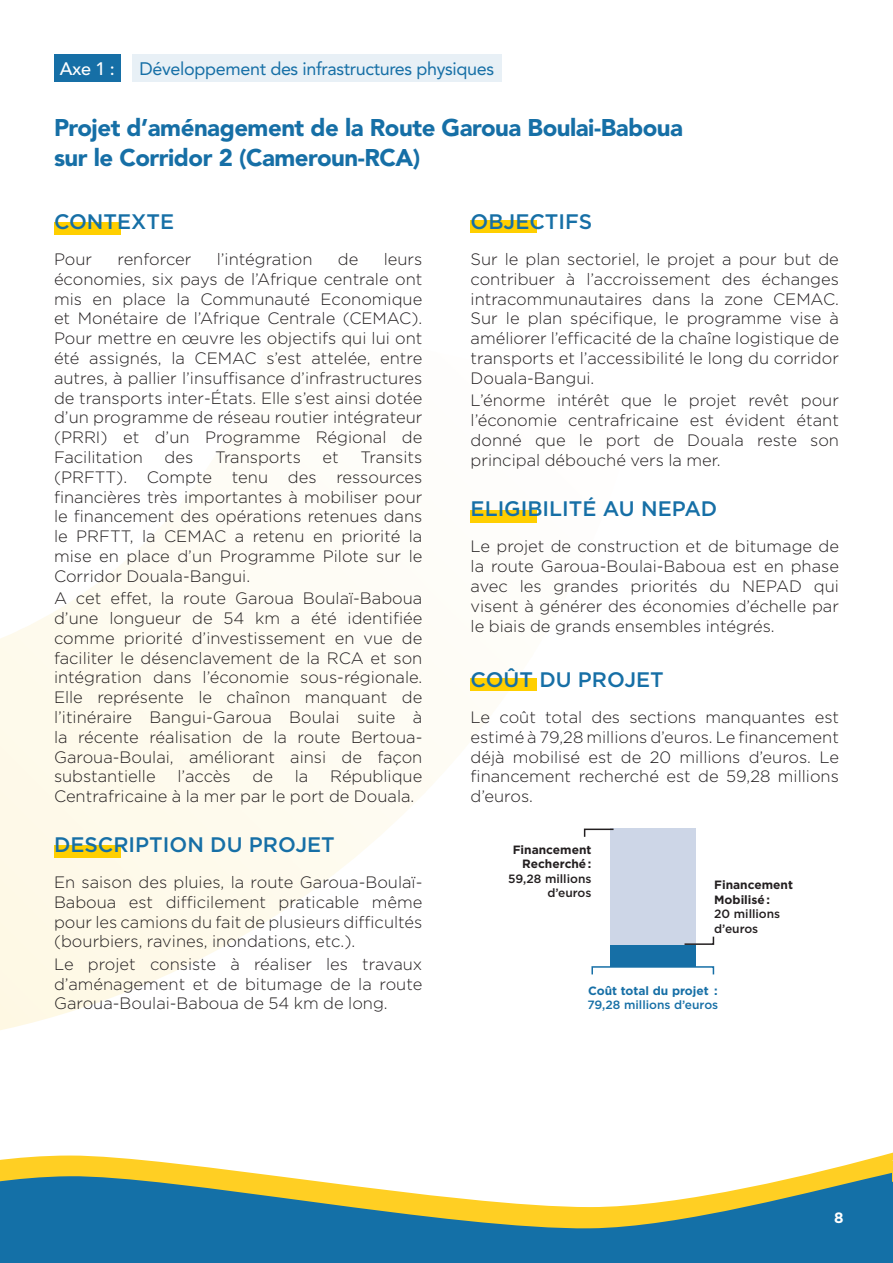
<style>
.page{position:relative;width:893px;height:1263px;background:#fff}
.page>*{position:absolute;margin:0;border:0;box-sizing:border-box;transform-origin:0 0}
.t1{font:900 24px/30.6px "Avenir LT Std";letter-spacing:-.02em;color:#166fa6}
.t2{font:500 21px "Gotham";color:#166fa6}
.t3{font:18px "Avenir LT Std";letter-spacing:-.02em;color:#166fa6}
.t4{font:500 18px "Avenir LT Std";color:#fff}
.t5{font:300 16.5px/19.8px "Gotham";color:#231f20;text-align:justify}
.t6{font:700 15px "Gotham";color:#fff}
.t7{font:700 12px/14.4px "Gotham";color:#231f20}
.t8{font:500 12px/14.4px "Gotham";color:#231f20}
.t9{font:500 12px "Gotham";color:#166fa6}
.t10{font:700 12px "Gotham";color:#166fa6}
</style>
<div class="page">
<svg style="left:0;top:1153px;width:892px;height:18px"></svg>
<svg style="left:0;top:1171px;width:892px;height:92px;background:#63979c"></svg>
<svg style="left:892px;top:1152px;width:1px;height:111px"></svg>
<div style="left:0;top:631px;width:156px;height:399px;background:#fefaea"></div>
<img style="left:424px;top:393px;width:54px;height:401px">
<div style="left:54px;top:54px;width:67px;height:28px;background:#166fa6"></div>
<div style="left:132px;top:54px;width:370px;height:28px;background:#e8f0f6"></div>
<div style="left:54px;top:222px;width:67px;height:13px;background:#ffcf00"></div>
<div style="left:471px;top:678px;width:66px;height:13px;background:#ffcf00"></div>
<div style="left:471px;top:220px;width:66px;height:13px;background:#ffcf00"></div>
<div style="left:54px;top:846px;width:67px;height:12px;background:#ffcf00"></div>
<div style="left:471px;top:510px;width:66px;height:12px;background:#ffcf00"></div>
<div style="left:610px;top:945px;width:85px;height:21px;background:#166fa6"></div>
<div style="left:591px;top:966px;width:123px;height:9px;border:2px solid #166fa6"></div>
<div style="left:610px;top:828px;width:85px;height:117px;background:#cdd6e7"></div>
<svg style="left:684px;top:935px;width:31px;height:11px"></svg>
<svg style="left:583px;top:828px;width:31px;height:9px"></svg>
<p class="t4" style="left:60px;top:58px;width:56px">Axe 1 :</p>
<p class="t3" style="left:140px;top:58px;width:356px">Développement des infrastructures physiques</p>
<h1 class="t1" style="left:54px;top:112px;width:631px">Projet d’aménagement de la Route Garoua Boulai-Baboua sur le Corridor 2 (Cameroun-RCA)</h1>
<p class="t2" style="left:54px;top:208px;width:122px">CONTEXTE</p>
<p class="t5" style="left:54px;top:249px;width:40px">Pour</p>
<p class="t5" style="left:117px;top:249px;width:75px">renforcer</p>
<p class="t5" style="left:217px;top:249px;width:97px">l’intégration</p>
<p class="t5" style="left:338px;top:249px;width:22px">de</p>
<p class="t5" style="left:54px;top:249px;width:370px;text-indent:330px">leurs économies, six pays de l’Afrique centrale ont mis en place la Communauté Economique et Monétaire de l’Afrique Centrale (CEMAC).<br>Pour mettre en œuvre les objectifs qui lui ont été assignés, la CEMAC s’est attelée, entre autres, à pallier l’insuffisance d’infrastructures de transports inter-États. Elle s’est ainsi dotée d’un programme de réseau routier intégrateur (PRRI) et d’un Programme Régional de Facilitation</p>
<p class="t5" style="left:165px;top:447px;width:30px">des</p>
<p class="t5" style="left:215px;top:447px;width:87px">Transports</p>
<p class="t5" style="left:323px;top:447px;width:18px">et</p>
<p class="t5" style="left:54px;top:447px;width:370px;text-indent:306px">Transits (PRFTT). Compte tenu des ressources financières très importantes à mobiliser pour le financement des opérations retenues dans le PRFTT, la CEMAC a retenu en priorité la mise en place d’un Programme Pilote sur le Corridor Douala-Bangui.</p>
<p class="t5" style="left:54px;top:588px;width:370px">A cet effet, la route Garoua Boulaï-Baboua d’une longueur de 54 km a été identifiée comme priorité d’investissement en vue de faciliter le désenclavement de la RCA et son intégration dans l’économie sous-régionale.<br>Elle représente le chaînon manquant de l’itinéraire Bangui-Garoua Boulai suite à la récente réalisation de la route Bertoua-Garoua-Boulai, améliorant ainsi de façon substantielle</p>
<p class="t5" style="left:54px;top:766px;width:370px;text-indent:276px">République<br>Centrafricaine à la mer par le port de Douala.</p>
<p class="t5" style="left:177px;top:766px;width:55px">l’accès</p>
<p class="t5" style="left:252px;top:766px;width:22px">de</p>
<p class="t5" style="left:295px;top:766px;width:15px">la</p>
<p class="t2" style="left:54px;top:831px;width:282px">DESCRIPTION DU PROJET</p>
<p class="t5" style="left:54px;top:872px;width:370px">En saison des pluies, la route Garoua-Boulaï-Baboua est difficilement praticable même pour les camions du fait de plusieurs difficultés (bourbiers, ravines, inondations, etc.).</p>
<p class="t5" style="left:54px;top:954px;width:370px">Le projet consiste à réaliser les travaux d’aménagement et de bitumage de la route Garoua-Boulai-Baboua de 54 km de long.</p>
<p class="t2" style="left:471px;top:208px;width:123px">OBJECTIFS</p>
<p class="t5" style="left:471px;top:249px;width:370px">Sur le plan sectoriel, le projet a pour but de contribuer à l’accroissement des échanges intracommunautaires dans la zone CEMAC.<br>Sur le plan spécifique, le programme vise à améliorer l’efficacité de la chaîne logistique de transports et l’accessibilité le long du corridor Douala-Bangui.</p>
<p class="t5" style="left:471px;top:390px;width:370px">L’énorme intérêt que le projet revêt pour l’économie centrafricaine est évident étant donné que le port de Douala reste son principal débouché vers la mer.</p>
<p class="t2" style="left:471px;top:495px;width:248px">ELIGIBILITÉ AU NEPAD</p>
<p class="t5" style="left:471px;top:536px;width:370px">Le projet de construction et de bitumage de la route Garoua-Boulai-Baboua est en phase avec les grandes priorités du NEPAD qui visent à générer des économies d’échelle par le biais de grands ensembles intégrés.</p>
<p class="t2" style="left:471px;top:666px;width:195px">COÛT DU PROJET</p>
<p class="t5" style="left:471px;top:707px;width:370px">Le coût total des sections manquantes est estimé à 79,28 millions d’euros. Le financement déjà mobilisé est de 20 millions d’euros. Le financement recherché est de 59,28 millions d’euros.</p>
<p class="t7" style="left:513px;top:842px;width:80px;text-align:right">Financement<br>Recherché :</p>
<p class="t8" style="left:508px;top:871px;width:85px;text-align:right">59,28 millions d’euros</p>
<p class="t7" style="left:714px;top:878px;width:80px">Financement<br>Mobilisé :</p>
<p class="t8" style="left:714px;top:906px;width:68px">20 millions d’euros</p>
<p class="t10" style="left:588px;top:983px;width:131px">Coût total du projet :</p>
<p class="t9" style="left:587px;top:997px;width:132px">79,28 millions d’euros</p>
<p class="t6" style="left:834px;top:1207px;width:11px">8</p>
</div>
